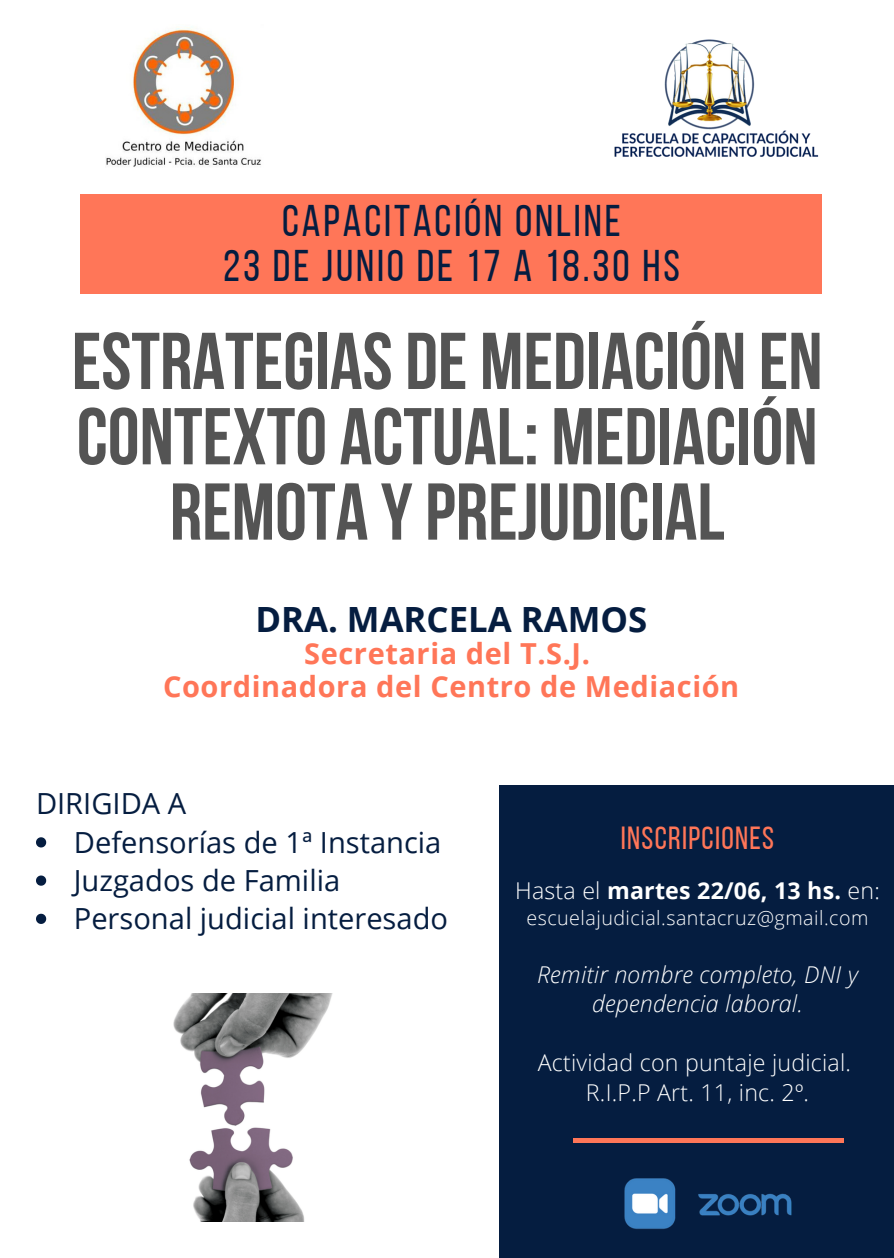
<style>
.page{position:relative;width:894px;height:1258px;background:#fff}
.page>*{position:absolute;margin:0;border:0;box-sizing:border-box;transform-origin:0 0}
.t1{font:700 80.4px/75.3px "Bebas Neue";color:#545454;text-align:center}
.t2{font:44.1px "Bebas Neue";letter-spacing:.065em;color:#051d40}
.t3{font:700 34.8px "Open Sans";color:#051d40}
.t4{font:32.1px "Bebas Neue";letter-spacing:.04em;color:#ff7658}
.t5{font:29.1px "Open Sans";color:#051d40}
.t6{font:700 28.8px "Open Sans";letter-spacing:.02em;color:#ff7658}
.t7{font:300 23.1px "Open Sans";letter-spacing:.01em;color:#fff}
.t8{font:italic 300 23.1px/29.4px "Open Sans";letter-spacing:.01em;color:#fff;text-align:center}
.t9{font:700 23.1px "Open Sans";letter-spacing:.01em;color:#fff}
.t10{font:300 19.8px "Open Sans";letter-spacing:.025em;color:#fff}
.s1{font-weight:300}
</style>
<div class="page">
<img style="left:173px;top:994px;width:159px;height:227px">
<div style="left:499px;top:785px;width:394px;height:473px;background:#051d40"></div>
<div style="left:80px;top:195px;width:741px;height:99px;background:#ff7658"></div>
<div style="left:573px;top:1138px;width:270px;height:5px;background:#ff7658"></div>
<img style="left:614px;top:39px;width:205px;height:118px">
<img style="left:624px;top:1178px;width:168px;height:51px">
<img style="left:106px;top:27px;width:155px;height:140px">
<svg style="left:36px;top:837px;width:10px;height:10px"></svg>
<svg style="left:36px;top:875px;width:10px;height:11px"></svg>
<svg style="left:36px;top:914px;width:10px;height:10px"></svg>
<p class="t2" style="left:282px;top:203px;width:340px">CAPACITACIÓN ONLINE</p>
<p class="t2" style="left:223px;top:248px;width:458px">23 DE JUNIO DE 17 A 18.30 HS</p>
<p class="t1" style="left:72px;top:331px;width:752px">ESTRATEGIAS DE MEDIACIÓN EN<br>CONTEXTO ACTUAL: MEDIACIÓN<br>REMOTA YPREJUDICIAL</p>
<p class="t3" style="left:255px;top:594px;width:393px">DRA. MARCELA RAMOS</p>
<p class="t6" style="left:304px;top:633px;width:287px">Secretaria del T.S.J.</p>
<p class="t6" style="left:163px;top:666px;width:577px">Coordinadora del Centro de Mediación</p>
<p class="t5" style="left:36px;top:783px;width:152px">DIRIGIDA A</p>
<p class="t5" style="left:74px;top:821px;width:369px">Defensorías de 1ª Instancia</p>
<p class="t5" style="left:74px;top:860px;width:268px">Juzgados de Familia</p>
<p class="t5" style="left:74px;top:898px;width:375px">Personal judicial interesado</p>
<p class="t4" style="left:620px;top:825px;width:155px">INSCRIPCIONES</p>
<p class="t9" style="left:515px;top:874px;width:366px"><span class="s1">Hasta el</span> martes 22/06, 13 hs. <span class="s1">en:</span></p>
<p class="t10" style="left:526px;top:904px;width:343px">escuelajudicial.santacruz@gmail.com</p>
<p class="t8" style="left:537px;top:959px;width:322px">Remitir nombre completo, DNI y dependencia laboral.</p>
<p class="t7" style="left:537px;top:1046px;width:315px">Actividad con puntaje judicial.</p>
<p class="t7" style="left:585px;top:1076px;width:224px">R.I.P.P Art. 11, inc. 2º.</p>
</div>
